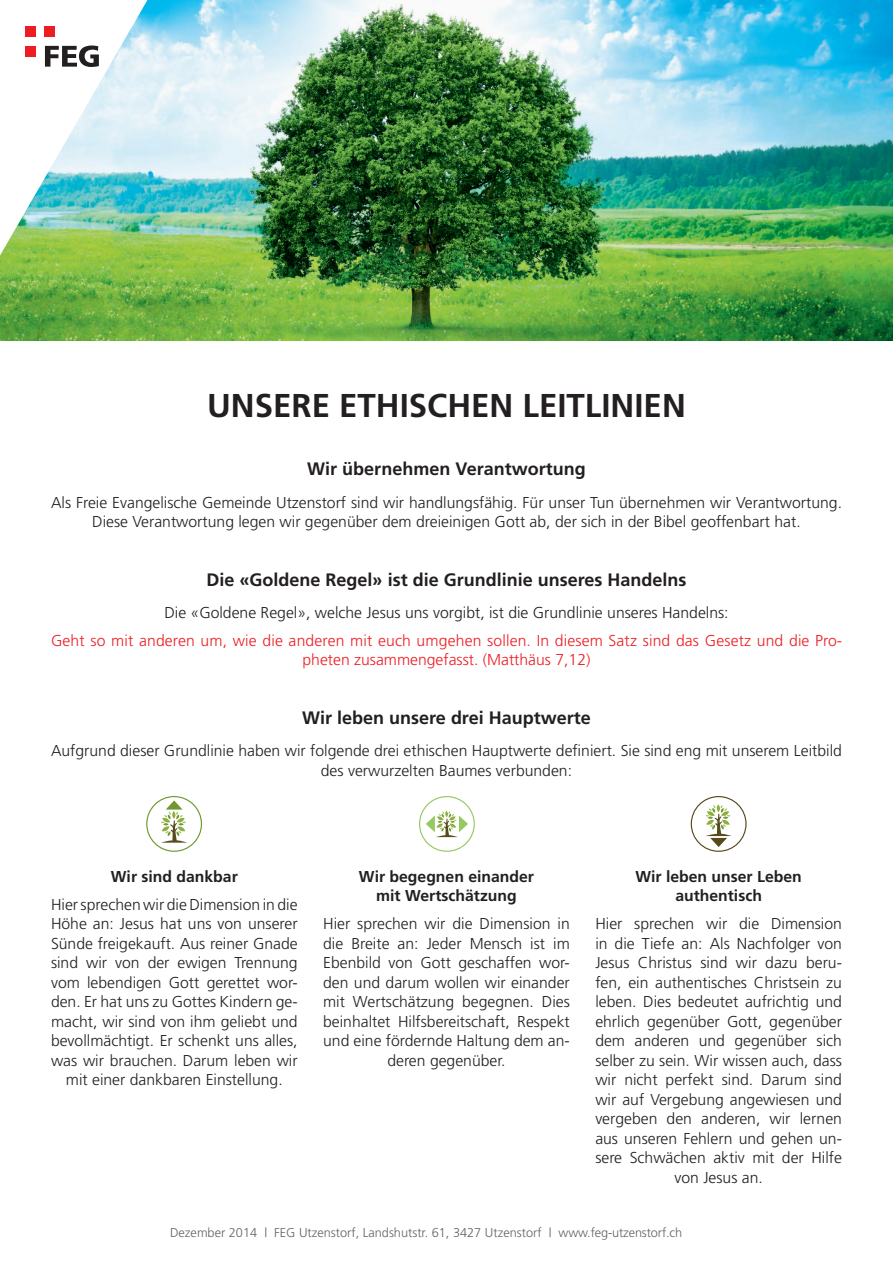
<style>
.page{position:relative;width:893px;height:1263px;background:#fff}
.page>*{position:absolute;margin:0;border:0;box-sizing:border-box;transform-origin:0 0}
.t1{font:700 33px "Frutiger";color:#231f20}
.t2{font:700 18px "Frutiger";color:#231f20}
.t3{font:300 15.75px/19.5px "Frutiger";color:#231f20;text-align:center}
.t4{font:300 15.75px/19.5px "Frutiger";letter-spacing:.01em;color:#ee1d23;text-align:center}
.t5{font:700 15.75px/19.5px "Frutiger";color:#231f20;text-align:center}
.t6{font:300 12.75px "Frutiger";color:#636366}
</style>
<div class="page">
<img style="left:0;top:0;width:893px;height:340px">
<svg style="left:0;top:0;width:147px;height:256px"></svg>
<svg style="left:161px;top:800px;width:26px;height:43px"></svg>
<div style="left:146px;top:796px;width:56px;height:56px;border:1px solid #70982f;border-radius:50%"></div>
<svg style="left:426px;top:811px;width:42px;height:26px"></svg>
<div style="left:419px;top:796px;width:56px;height:56px;border:1px solid #97c961;border-radius:50%"></div>
<svg style="left:705px;top:804px;width:27px;height:43px"></svg>
<div style="left:691px;top:796px;width:56px;height:56px;border:1px solid #574a1c;border-radius:50%"></div>
<h1 class="t1" style="left:207px;top:386px;width:480px">unsere ethischen Leitlinien</h1>
<p class="t2" style="left:307px;top:459px;width:280px">Wir übernehmen Verantwortung</p>
<p class="t3" style="left:51px;top:492px;width:792px">Als Freie Evangelische Gemeinde Utzenstorf sind wir handlungsfähig. Für unser Tun übernehmen wir Verantwortung.<br>Diese Verantwortung legen wir gegenüber dem dreieinigen Gott ab, der sich in der Bibel geoffenbart hat.</p>
<p class="t2" style="left:207px;top:569px;width:481px">Die «Goldene Regel» ist die Grundlinie unseres Handelns</p>
<p class="t3" style="left:164px;top:603px;width:566px">Die «Goldene Regel», welche Jesus uns vorgibt, ist die Grundlinie unseres Handelns:</p>
<p class="t4" style="left:51px;top:631px;width:792px">Geht so mit anderen um, wie die anderen mit euch umgehen sollen. In diesem Satz sind das Gesetz und die Pro&shy;pheten zusammengefasst. (Matthäus 7,12)</p>
<p class="t2" style="left:302px;top:707px;width:290px">Wir leben unsere drei Hauptwerte</p>
<p class="t3" style="left:51px;top:741px;width:792px">Aufgrund dieser Grundlinie haben wir folgende drei ethischen Hauptwerte definiert. Sie sind eng mit unserem Leitbild des verwurzelten Baumes verbunden:</p>
<p class="t5" style="left:111px;top:866px;width:128px">Wir sind dankbar</p>
<p class="t3" style="left:51px;top:894px;width:248px">Hier sprechen wir die Dimension in die Höhe an: Jesus hat uns von unserer Sünde freigekauft. Aus reiner Gnade sind wir von der ewigen Trennung vom lebendigen Gott gerettet wor&shy;den. Er hat uns zu Gottes Kindern ge&shy;macht, wir sind von ihm geliebt und bevollmächtigt. Er schenkt uns alles, was wir brauchen. Darum leben wir mit einer dankbaren Einstellung.</p>
<p class="t5" style="left:359px;top:866px;width:177px">Wir begegnen einander mit Wertschätzung</p>
<p class="t3" style="left:323px;top:914px;width:248px">Hier sprechen wir die Dimension in die Breite an: Jeder Mensch ist im<br>Ebenbild von Gott geschaffen wor&shy;den und darum wollen wir einander mit Wertschätzung begegnen. Dies beinhaltet Hilfsbereitschaft, Respekt und eine fördernde Haltung dem an&shy;deren gegenüber.</p>
<p class="t5" style="left:635px;top:866px;width:168px">Wir leben unser Leben authentisch</p>
<p class="t3" style="left:595px;top:914px;width:248px">Hier sprechen wir die Dimension in die Tiefe an: Als Nachfolger von<br>Jesus Christus sind wir dazu beru&shy;fen, ein authentisches Christsein zu leben. Dies bedeutet aufrichtig und ehrlich gegenüber Gott, gegenüber dem anderen und gegenüber sich selber zu sein. Wir wissen auch, dass wir nicht perfekt sind. Darum sind wir auf Vergebung angewiesen und vergeben den anderen, wir lernen aus unseren Fehlern und gehen un&shy;sere Schwächen aktiv mit der Hilfe von Jesus an.</p>
<p class="t6" style="left:170px;top:1226px;width:514px">Dezember 2014 | FEG Utzenstorf, Landshutstr. 61, 3427 Utzenstorf | www.feg-utzenstorf.ch</p>
</div>
